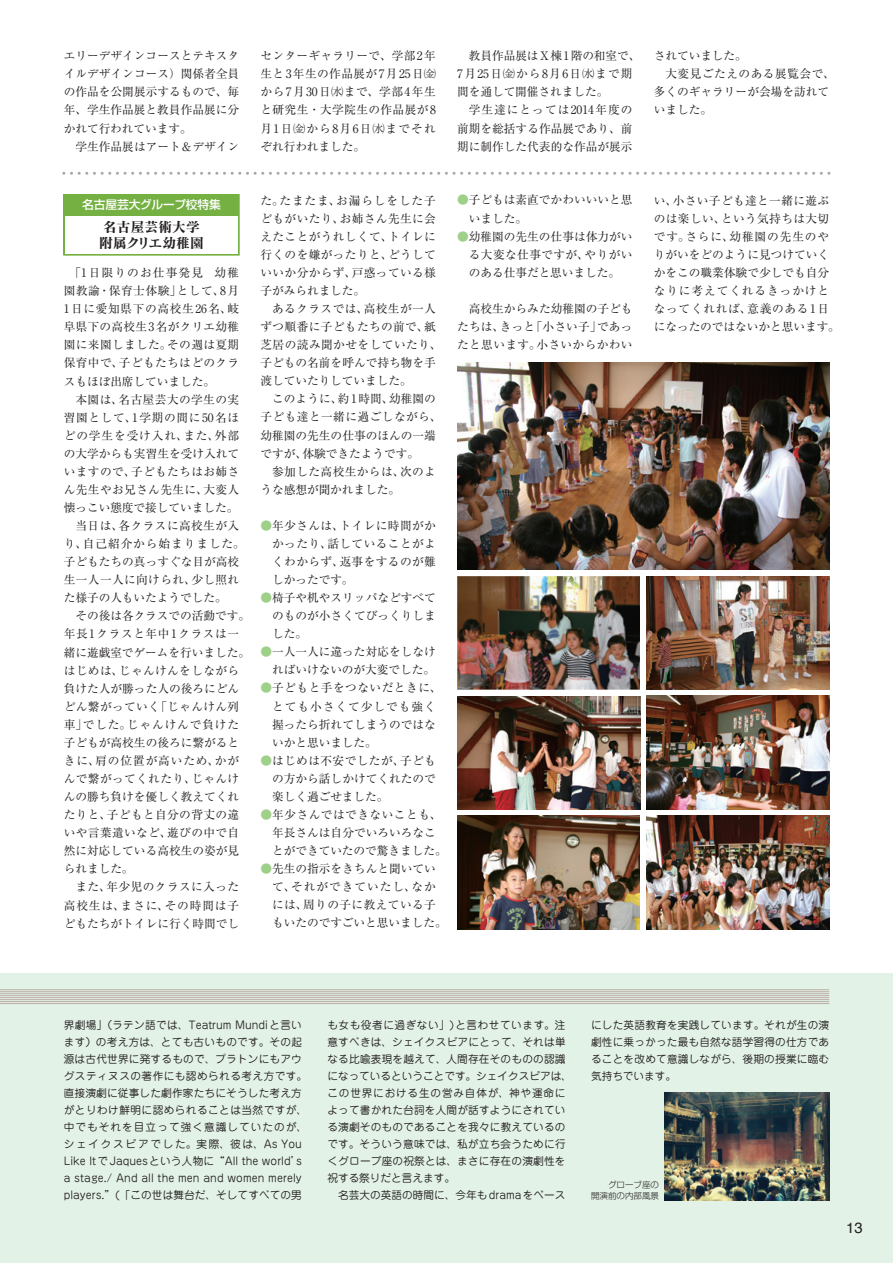
<style>
.page{position:relative;width:893px;height:1263px;background:#fff}
.page>*{position:absolute;margin:0;border:0;box-sizing:border-box;transform-origin:0 0}
.t1{font:14.85px "Helvetica";color:#231f20}
.t2{font:13.8px/15.9px "Matisse Pro B";color:#231f20}
.t3{font:11.7px/18px "Ryumin Pro";color:#231f20;text-align:justify}
.t4{font:11.7px/18px "Ryumin Pro";letter-spacing:.03em;color:#231f20}
.t5{font:11.7px/18px "Ryumin Pro";letter-spacing:.035em;color:#231f20}
.t6{font:11.7px/18px "Ryumin Pro";letter-spacing:.04em;color:#231f20}
.t7{font:11.7px "Ryumin Pro";letter-spacing:.075em;color:#231f20}
.t8{font:11.7px "Ryumin Pro";letter-spacing:.055em;color:#231f20}
.t9{font:11.7px "Ryumin Pro";letter-spacing:.08em;color:#231f20}
.t10{font:11.7px "Ryumin Pro";letter-spacing:.05em;color:#231f20}
.t11{font:500 11.7px "Shin Go Pro";color:#fff}
.t12{font:10.65px/17px "Jun 201 Pro";letter-spacing:.02em;color:#231f20}
.t13{font:300 8.55px/11.7px "Shin Go Pro";color:#231f20;text-align:right}
.s1{color:#9fd08a}
</style>
<div class="page">
<div style="left:0;top:974px;width:893px;height:289px;background:#e3f2e7"></div>
<hr style="left:0;top:1003px;width:829px;height:1px;background:#bbada7">
<hr style="left:0;top:1001px;width:829px;height:1px;background:#bbada7">
<hr style="left:0;top:999px;width:829px;height:1px;background:#bbada7">
<hr style="left:0;top:997px;width:829px;height:1px;background:#bbada7">
<hr style="left:0;top:995px;width:829px;height:1px;background:#bbada7">
<hr style="left:0;top:993px;width:829px;height:1px;background:#bbada7">
<hr style="left:0;top:991px;width:829px;height:1px;background:#bbada7">
<hr style="left:0;top:989px;width:829px;height:1px;background:#bbada7">
<img style="left:457px;top:576px;width:183px;height:114px">
<img style="left:646px;top:576px;width:183px;height:113px">
<img style="left:457px;top:696px;width:183px;height:113px">
<img style="left:646px;top:696px;width:183px;height:113px">
<img style="left:457px;top:816px;width:183px;height:113px">
<img style="left:646px;top:816px;width:183px;height:113px">
<div style="left:64px;top:194px;width:175px;height:61px;border:1px solid #75b042"></div>
<div style="left:65px;top:196px;width:173px;height:58px;background:#fff"></div>
<div style="left:64px;top:195px;width:175px;height:21px;background:#75b042"></div>
<svg style="left:64px;top:172px;width:765px;height:3px"></svg>
<img style="left:457px;top:362px;width:372px;height:208px">
<img style="left:664px;top:1093px;width:165px;height:107px">
<p class="t3" style="left:64px;top:46px;width:177px">エリーデザインコースとテキスタイルデザインコース）関係者全員の作品を公開展示するもので、毎年、学生作品展と教員作品展に分かれて行われています。</p>
<p class="t3" style="left:75px;top:136px;width:165px">学生作品展はアート＆デザイン</p>
<p class="t11" style="left:82px;top:195px;width:140px">名古屋芸大グループ校特集</p>
<p class="t2" style="left:99px;top:218px;width:106px">名古屋芸術大学附属クリエ幼稚園</p>
<p class="t3" style="left:64px;top:263px;width:177px;text-indent:6px">「1日限りのお仕事発見　幼稚園教諭・保育士体験」として、8月1日に愛知県下の高校生26名、岐阜県下の高校生3名がクリエ幼稚園に来園しました。その週は夏期保育中で、子どもたちはどのクラスもほぼ出席していました。</p>
<p class="t5" style="left:75px;top:389px;width:165px">本園は、名古屋芸大の学生の実</p>
<p class="t8" style="left:64px;top:408px;width:177px">習園として、1学期の間に50名ほ</p>
<p class="t7" style="left:64px;top:426px;width:177px">どの学生を受け入れ、また、外部</p>
<p class="t3" style="left:64px;top:444px;width:177px">の大学からも実習生を受け入れて</p>
<p class="t4" style="left:64px;top:462px;width:177px">いますので、子どもたちはお姉さ</p>
<p class="t4" style="left:64px;top:480px;width:177px">ん先生やお兄さん先生に、大変人</p>
<p class="t3" style="left:64px;top:498px;width:176px">懐っこい態度で接していました。</p>
<p class="t5" style="left:76px;top:516px;width:165px">当日は、各クラスに高校生が入</p>
<p class="t9" style="left:64px;top:535px;width:183px">り、自己紹介から始まりました。</p>
<p class="t3" style="left:64px;top:552px;width:177px">子どもたちの真っすぐな目が高校</p>
<p class="t4" style="left:64px;top:570px;width:177px">生一人一人に向けられ、少し照れ</p>
<p class="t3" style="left:64px;top:588px;width:164px">た様子の人もいたようでした。</p>
<p class="t3" style="left:76px;top:606px;width:176px">その後は各クラスでの活動です。</p>
<p class="t10" style="left:64px;top:625px;width:177px">年長1クラスと年中1クラスは一</p>
<p class="t3" style="left:64px;top:642px;width:188px">緒に遊戯室でゲームを行いました。</p>
<p class="t4" style="left:64px;top:660px;width:177px">はじめは、じゃんけんをしながら</p>
<p class="t3" style="left:64px;top:678px;width:177px">負けた人が勝った人の後ろにどん</p>
<p class="t4" style="left:64px;top:697px;width:177px">どん繋がっていく「じゃんけん列</p>
<p class="t7" style="left:64px;top:715px;width:177px">車」でした。じゃんけんで負けた</p>
<p class="t3" style="left:64px;top:733px;width:177px">子どもが高校生の後ろに繋がると</p>
<p class="t7" style="left:64px;top:751px;width:177px">きに、肩の位置が高いため、かが</p>
<p class="t4" style="left:64px;top:769px;width:177px">んで繋がってくれたり、じゃんけ</p>
<p class="t3" style="left:64px;top:787px;width:177px">んの勝ち負けを優しく教えてくれ</p>
<p class="t4" style="left:64px;top:805px;width:177px">たりと、子どもと自分の背丈の違</p>
<p class="t4" style="left:64px;top:823px;width:177px">いや言葉遣いなど、遊びの中で自</p>
<p class="t3" style="left:64px;top:841px;width:177px">然に対応している高校生の姿が見</p>
<p class="t3" style="left:64px;top:859px;width:71px">られました。</p>
<p class="t5" style="left:76px;top:877px;width:165px">また、年少児のクラスに入った</p>
<p class="t7" style="left:64px;top:896px;width:177px">高校生は、まさに、その時間は子</p>
<p class="t3" style="left:64px;top:913px;width:177px">どもたちがトイレに行く時間でし</p>
<p class="t3" style="left:260px;top:46px;width:177px">センターギャラリーで、学部2年生と3年生の作品展が7月25日㈮から7月30日㈬まで、学部4年生と研究生・大学院生の作品展が8月1日㈮から8月6日㈬までそれぞれ行われました。</p>
<p class="t3" style="left:457px;top:46px;width:185px;text-align:left;text-indent:12px">教員作品展はX棟1階の和室で、<br>7月25日㈮から8月6日㈬まで期間を通して開催されました。</p>
<p class="t3" style="left:457px;top:100px;width:177px;text-indent:12px">学生達にとっては2014年度の前期を総括する作品展であり、前期に制作した代表的な作品が展示</p>
<p class="t3" style="left:260px;top:190px;width:177px">た。たまたま、お漏らしをした子どもがいたり、お姉さん先生に会えたことがうれしくて、トイレに行くのを嫌がったりと、どうしていいか分からず、戸惑っている様子がみられました。</p>
<p class="t4" style="left:260px;top:299px;width:183px;text-indent:12px">あるクラスでは、高校生が一人ずつ順番に子どもたちの前で、紙芝居の読み聞かせをしていたり、子どもの名前を呼んで持ち物を手渡していたりしていました。</p>
<p class="t3" style="left:260px;top:389px;width:183px;text-align:left;text-indent:12px">このように、約1時間、幼稚園の子ども達と一緒に過ごしながら、幼稚園の先生の仕事のほんの一端ですが、体験できたようです。</p>
<p class="t5" style="left:260px;top:461px;width:177px;text-indent:12px">参加した高校生からは、次のような感想が聞かれました。</p>
<p class="t3" style="left:272px;top:516px;width:165px;text-indent:-12px"><span class="s1">●</span>年少さんは、トイレに時間がかかったり、話していることがよくわからず、返事をするのが難しかったです。</p>
<p class="t3" style="left:272px;top:588px;width:165px;text-indent:-12px"><span class="s1">●</span>椅子や机やスリッパなどすべてのものが小さくてびっくりしました。</p>
<p class="t3" style="left:260px;top:642px;width:177px;text-align:right"><span class="s1">●</span>一人一人に違った対応をしなければいけないのが大変でした。</p>
<p class="t6" style="left:272px;top:678px;width:171px;text-indent:-12px"><span class="s1">●</span>子どもと手をつないだときに、とても小さくて少しでも強く握ったら折れてしまうのではないかと思いました。</p>
<p class="t3" style="left:272px;top:751px;width:165px;text-indent:-12px"><span class="s1">●</span>はじめは不安でしたが、子どもの方から話しかけてくれたので楽しく過ごせました。</p>
<p class="t3" style="left:272px;top:805px;width:176px;text-align:left;text-indent:-12px"><span class="s1">●</span>年少さんではできないことも、年長さんは自分でいろいろなことができていたので驚きました。</p>
<p class="t3" style="left:272px;top:859px;width:176px;text-align:left;text-indent:-12px"><span class="s1">●</span>先生の指示をきちんと聞いていて、それができていたし、なかには、周りの子に教えている子もいたのですごいと思いました。</p>
<p class="t3" style="left:469px;top:190px;width:165px;text-indent:-12px"><span class="s1">●</span>子どもは素直でかわいいいと思いました。</p>
<p class="t3" style="left:469px;top:226px;width:165px;text-indent:-12px"><span class="s1">●</span>幼稚園の先生の仕事は体力がいる大変な仕事ですが、やりがいのある仕事だと思いました。</p>
<p class="t3" style="left:457px;top:299px;width:177px;text-indent:12px">高校生からみた幼稚園の子どもたちは、きっと「小さい子」であったと思います。小さいからかわい</p>
<p class="t3" style="left:654px;top:46px;width:95px">されていました。</p>
<p class="t6" style="left:665px;top:64px;width:171px">大変見ごたえのある展覧会で、</p>
<p class="t3" style="left:654px;top:82px;width:177px">多くのギャラリーが会場を訪れて</p>
<p class="t3" style="left:654px;top:100px;width:60px">いました。</p>
<p class="t4" style="left:654px;top:191px;width:188px">い、小さい子ども達と一緒に遊ぶのは楽しい、という気持ちは大切です。さらに、幼稚園の先生のやりがいをどのように見つけていくかをこの職業体験で少しでも自分なりに考えてくれるきっかけとなってくれれば、意義のある1日になったのではないかと思います。</p>
<p class="t12" style="left:64px;top:1015px;width:245px">界劇場」（ラテン語では、Teatrum Mundiと言います）の考え方は、とても古いものです。その起源は古代世界に発するもので、プラトンにもアウグスティヌスの著作にも認められる考え方です。直接演劇に従事した劇作家たちにそうした考え方がとりわけ鮮明に認められることは当然ですが、中でもそれを目立って強く意識していたのが、シェイクスピアでした。実際、彼は、As You<br>Like ItでJaquesという人物に“All the world’s a stage./ And all the men and women merely players.”(「この世は舞台だ、そしてすべての男</p>
<p class="t12" style="left:327px;top:1015px;width:246px">も女も役者に過ぎない」)と言わせています。注意すべきは、シェイクスピアにとって、それは単なる比喩表現を越えて、人間存在そのものの認識になっているということです。シェイクスピアは、この世界における生の営み自体が、神や運命によって書かれた台詞を人間が話すようにされている演劇そのものであることを我々に教えているのです。そういう意味では、私が立ち会うために行くグローブ座の祝祭とは、まさに存在の演劇性を祝する祭りだと言えます。</p>
<p class="t12" style="left:338px;top:1185px;width:229px">名芸大の英語の時間に、今年もdramaをベース</p>
<p class="t12" style="left:591px;top:1015px;width:240px;text-align:justify">にした英語教育を実践しています。それが生の演劇性に乗っかった最も自然な語学習得の仕方であることを改めて意識しながら、後期の授業に臨む気持ちでいます。</p>
<p class="t13" style="left:591px;top:1177px;width:70px">グローブ座の<br>開演前の内部風景</p>
<p class="t1" style="left:846px;top:1217px;width:18px">13</p>
</div>
